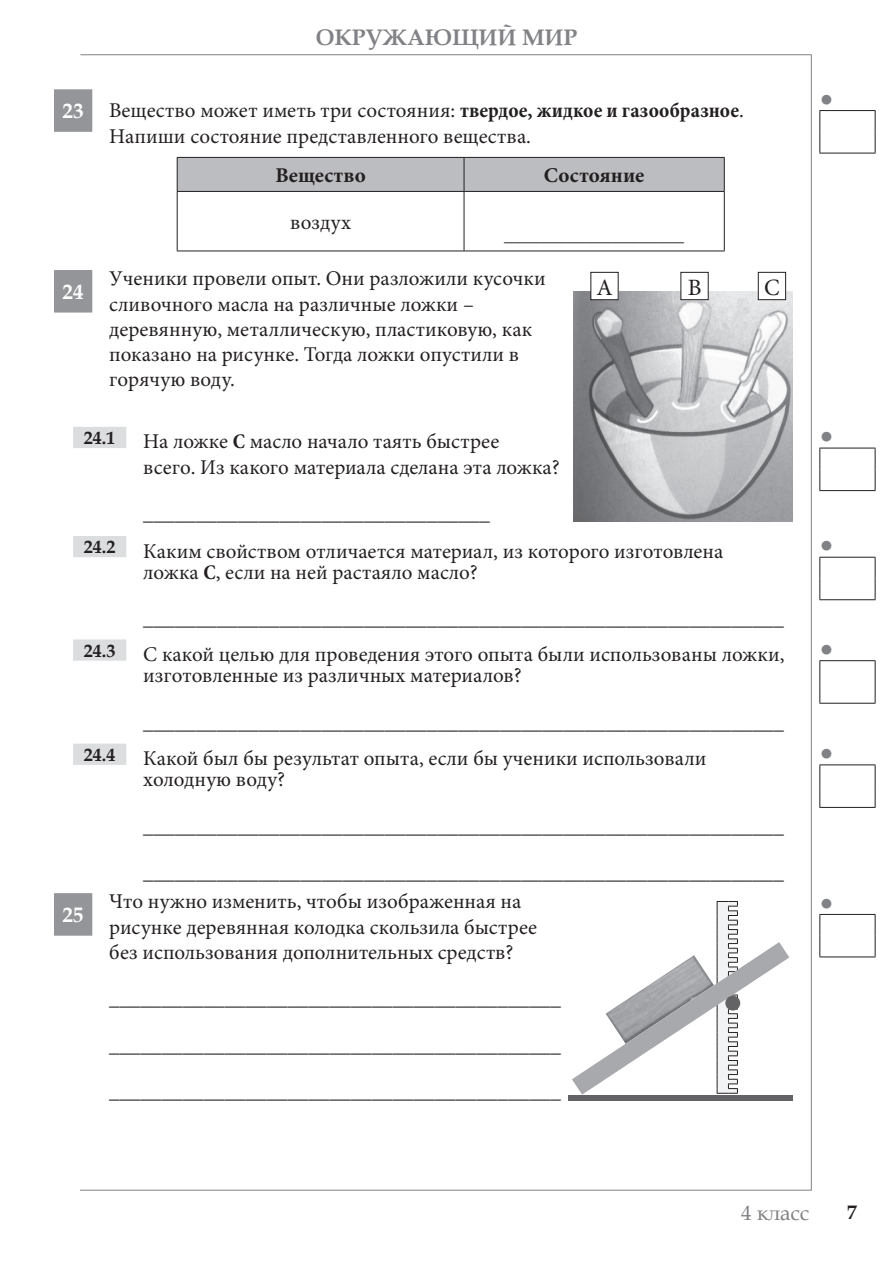
<style>
.page{position:relative;width:893px;height:1263px;background:#fff}
.page>*{position:absolute;margin:0;border:0;box-sizing:border-box;transform-origin:0 0}
.t1{font:23.4px "Minion Pro";color:#231f20}
.t2{font:700 22.5px "Book Antiqua";color:#808285}
.t3{font:22.5px "Arial";color:#808285}
.t4{font:21px/25.2px "Minion Pro";color:#231f20}
.t5{font:700 21px "Minion Pro";color:#231f20}
.t6{font:21px "Book Antiqua";color:#808285}
.t7{font:700 21px "Book Antiqua";color:#fff}
.t8{font:700 19.5px "Book Antiqua";color:#231f20}
.t9{font:18px "Minion Pro";color:#231f20}
.t10{font:700 18px "Book Antiqua";color:#231f20}
.s1{font-family:"Book Antiqua";font-weight:700;color:#fff}
.s2{font-weight:700;font-stretch:condensed}
</style>
<div class="page">
<hr style="left:80px;top:54px;width:731px;height:1px;background:#808285">
<hr style="left:811px;top:54px;width:1px;height:1136px;background:#808285">
<hr style="left:80px;top:1190px;width:731px;height:1px;background:#808285">
<svg style="left:54px;top:89px;width:72px;height:847px"></svg>
<hr style="left:819px;top:110px;width:56px;height:1px;background:#231f20">
<svg style="left:819px;top:111px;width:1px;height:42px"></svg>
<svg style="left:875px;top:111px;width:1px;height:42px"></svg>
<hr style="left:819px;top:153px;width:56px;height:1px;background:#231f20">
<hr style="left:819px;top:448px;width:56px;height:1px;background:#231f20">
<svg style="left:819px;top:448px;width:1px;height:42px"></svg>
<svg style="left:875px;top:448px;width:1px;height:42px"></svg>
<hr style="left:819px;top:490px;width:56px;height:1px;background:#231f20">
<hr style="left:819px;top:557px;width:56px;height:1px;background:#231f20">
<svg style="left:819px;top:558px;width:1px;height:41px"></svg>
<svg style="left:875px;top:558px;width:1px;height:41px"></svg>
<hr style="left:819px;top:599px;width:56px;height:1px;background:#231f20">
<hr style="left:819px;top:660px;width:56px;height:1px;background:#231f20">
<svg style="left:819px;top:661px;width:1px;height:42px"></svg>
<svg style="left:875px;top:661px;width:1px;height:42px"></svg>
<hr style="left:819px;top:703px;width:56px;height:1px;background:#231f20">
<hr style="left:819px;top:764px;width:56px;height:1px;background:#231f20">
<svg style="left:819px;top:765px;width:1px;height:42px"></svg>
<svg style="left:875px;top:765px;width:1px;height:42px"></svg>
<hr style="left:819px;top:807px;width:56px;height:1px;background:#231f20">
<hr style="left:819px;top:914px;width:56px;height:1px;background:#231f20">
<svg style="left:819px;top:915px;width:1px;height:41px"></svg>
<svg style="left:875px;top:915px;width:1px;height:41px"></svg>
<hr style="left:819px;top:956px;width:56px;height:1px;background:#231f20">
<div style="left:178px;top:158px;width:546px;height:33px;background:#bcbdc0"></div>
<hr style="left:177px;top:157px;width:287px;height:1px;background:#231f20">
<hr style="left:177px;top:158px;width:1px;height:33px;background:#231f20">
<hr style="left:464px;top:157px;width:261px;height:1px;background:#231f20">
<hr style="left:464px;top:158px;width:1px;height:33px;background:#231f20">
<hr style="left:724px;top:158px;width:1px;height:33px;background:#231f20">
<hr style="left:177px;top:191px;width:287px;height:1px;background:#231f20">
<hr style="left:177px;top:192px;width:1px;height:59px;background:#231f20">
<hr style="left:464px;top:191px;width:261px;height:1px;background:#231f20">
<hr style="left:464px;top:192px;width:1px;height:59px;background:#231f20">
<hr style="left:724px;top:192px;width:1px;height:59px;background:#231f20">
<hr style="left:177px;top:251px;width:287px;height:1px;background:#231f20">
<hr style="left:464px;top:251px;width:261px;height:1px;background:#231f20">
<img style="left:574px;top:291px;width:218px;height:230px">
<div style="left:591px;top:272px;width:27px;height:28px;background:#fff"></div>
<div style="left:590px;top:272px;width:29px;height:28px;border:1px solid #231f20"></div>
<div style="left:681px;top:272px;width:27px;height:28px;background:#fff"></div>
<div style="left:680px;top:272px;width:29px;height:28px;border:1px solid #231f20"></div>
<div style="left:758px;top:272px;width:28px;height:28px;background:#fff"></div>
<div style="left:758px;top:272px;width:28px;height:28px;border:1px solid #231f20"></div>
<svg style="left:572px;top:901px;width:217px;height:193px"></svg>
<div style="left:568px;top:1094px;width:224px;height:6px;background:#636366"></div>
<div style="left:725px;top:996px;width:15px;height:14px;background:#636366;border-radius:50%"></div>
<p class="t2" style="left:316px;top:22px;width:263px">Окружающий мир</p>
<p class="t4" style="left:109px;top:98px;width:636px;text-indent:-47px"><span class="s1">23</span> Вещество может иметь три состояния: <span class="s2">твердое, жидкое и газообразное</span>.<br>Напиши состояние представленного вещества.</p>
<p class="t5" style="left:275px;top:161px;width:92px">Вещество</p>
<p class="t5" style="left:544px;top:161px;width:102px">Состояние</p>
<p class="t4" style="left:290px;top:210px;width:62px">воздух</p>
<p class="t9" style="left:504px;top:223px;width:181px">____________________</p>
<p class="t7" style="left:63px;top:277px;width:22px">24</p>
<p class="t4" style="left:109px;top:266px;width:438px">Ученики провели опыт. Они разложили кусочки</p>
<p class="t1" style="left:596px;top:271px;width:18px">A</p>
<p class="t1" style="left:688px;top:271px;width:15px">B</p>
<p class="t1" style="left:764px;top:271px;width:17px">C</p>
<p class="t4" style="left:109px;top:291px;width:424px">сливочного масла на различные ложки – деревянную, металлическую, пластиковую, как показано на рисунке. Тогда ложки опустили в горячую воду.</p>
<p class="t10" style="left:84px;top:426px;width:33px">24.1</p>
<p class="t4" style="left:143px;top:429px;width:418px">На ложке <span class="s2">С</span> масло начало таять быстрее<br>всего. Из какого материала сделана эта ложка?</p>
<p class="t4" style="left:143px;top:501px;width:348px">_________________________________</p>
<p class="t10" style="left:84px;top:535px;width:33px">24.2</p>
<p class="t4" style="left:143px;top:540px;width:581px;line-height:21px">Каким свойством отличается материал, из которого изготовлена ложка <span class="s2">С</span>, если на ней растаяло масло?</p>
<p class="t4" style="left:143px;top:606px;width:642px">_____________________________________________________________</p>
<p class="t10" style="left:84px;top:638px;width:33px">24.3</p>
<p class="t4" style="left:143px;top:644px;width:643px;line-height:21px">С какой целью для проведения этого опыта были использованы ложки, изготовленные из различных материалов?</p>
<p class="t4" style="left:143px;top:709px;width:642px">_____________________________________________________________</p>
<p class="t10" style="left:84px;top:742px;width:33px">24.4</p>
<p class="t4" style="left:143px;top:748px;width:565px;line-height:21px">Какой был бы результат опыта, если бы ученики использовали холодную воду?</p>
<p class="t4" style="left:143px;top:813px;width:642px">_____________________________________________________________</p>
<p class="t7" style="left:63px;top:900px;width:22px">25</p>
<p class="t4" style="left:143px;top:860px;width:642px">_____________________________________________________________</p>
<p class="t4" style="left:109px;top:889px;width:429px">Что нужно изменить, чтобы изображенная на рисунке деревянная колодка скользила быстрее без использования дополнительных средств?</p>
<p class="t4" style="left:109px;top:986px;width:453px">___________________________________________</p>
<p class="t4" style="left:109px;top:1032px;width:453px">___________________________________________</p>
<p class="t4" style="left:109px;top:1079px;width:453px">___________________________________________</p>
<p class="t3" style="left:820px;top:83px;width:15px">●</p>
<p class="t3" style="left:820px;top:421px;width:15px">●</p>
<p class="t3" style="left:820px;top:530px;width:15px">●</p>
<p class="t3" style="left:820px;top:633px;width:15px">●</p>
<p class="t3" style="left:820px;top:737px;width:15px">●</p>
<p class="t3" style="left:820px;top:887px;width:15px">●</p>
<p class="t6" style="left:741px;top:1198px;width:70px">4 класс</p>
<p class="t8" style="left:847px;top:1199px;width:11px">7</p>
</div>
